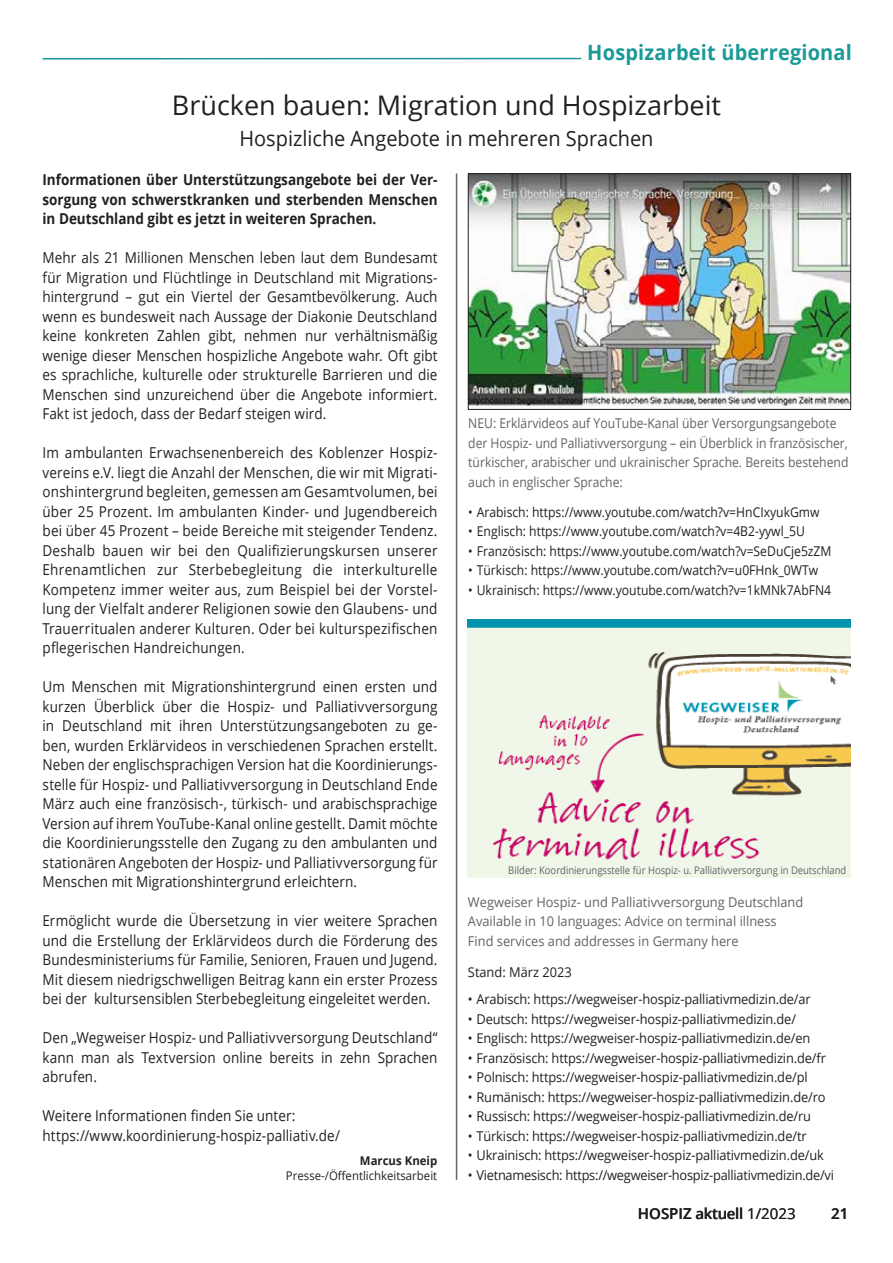
<style>
.page{position:relative;width:893px;height:1263px;background:#fff}
.page>*{position:absolute;margin:0;border:0;box-sizing:border-box;transform-origin:0 0}
.t1{font:27px "Open Sans";color:#231f20}
.t2{font:21px "Open Sans";color:#231f20;scale:.95 1}
.t3{font:700 21px "Open Sans";letter-spacing:.01em;color:#1a9997;scale:.95 1}
.t4{font:15px/19.5px "Open Sans";letter-spacing:.005em;color:#231f20;text-align:justify;scale:.9 1}
.t5{font:700 15px/19.5px "Open Sans";color:#231f20;text-align:justify;scale:.9 1}
.t6{font:600 15px "Open Sans";letter-spacing:-.01em;color:#231f20}
.t7{font:13.5px "Open Sans";letter-spacing:-.01em;color:#231f20;scale:.95 1}
.t8{font:13.5px "Open Sans";letter-spacing:-.01em;color:#231f20;scale:.9 1}
.t9{font:13.5px/19.5px "Open Sans";color:#636366;scale:.9 1}
.t10{font:13.5px/19.5px "Open Sans";color:#636366;scale:.95 1}
.t11{font:12px "Open Sans";color:#231f20;scale:.95 1}
.t12{font:700 12px "Open Sans";color:#231f20;scale:.95 1}
.t13{font:10.5px "Open Sans";color:#636366;scale:.9 1}
.s1{font-weight:400}
</style>
<div class="page">
<hr style="left:43px;top:58px;width:538px;height:2px;background:#1a9997">
<img style="left:470px;top:175px;width:379px;height:231px">
<div style="left:468px;top:173px;width:383px;height:237px;border:1px solid #231f20"></div>
<hr style="left:456px;top:173px;width:1px;height:1007px;background:#636366">
<img style="left:468px;top:620px;width:383px;height:258px">
<h2 class="t3" style="left:587px;top:37px;width:280px">Hospizarbeit überregional</h2>
<h1 class="t1" style="left:172px;top:86px;width:551px">Brücken bauen: Migration und Hospizarbeit</h1>
<h2 class="t2" style="left:239px;top:124px;width:437px">Hospizliche Angebote in mehreren Sprachen</h2>
<p class="t5" style="left:43px;top:170px;width:440px">Informationen über Unterstützungsangebote bei der Ver&shy;sorgung von schwerstkranken und sterbenden Menschen in Deutschland gibt es jetzt in weiteren Sprachen.</p>
<p class="t4" style="left:43px;top:248px;width:440px">Mehr als 21 Millionen Menschen leben laut dem Bundesamt für Migration und Flüchtlinge in Deutschland mit Migrations&shy;hintergrund – gut ein Viertel der Gesamtbevölkerung. Auch wenn es bundesweit nach Aussage der Diakonie Deutschland keine konkreten Zahlen gibt, nehmen nur verhältnismäßig wenige dieser Menschen hospizliche Angebote wahr. Oft gibt es sprachliche, kulturelle oder strukturelle Barrieren und die Menschen sind unzureichend über die Angebote informiert.<br>Fakt ist jedoch, dass der Bedarf steigen wird.</p>
<p class="t4" style="left:43px;top:443px;width:440px">Im ambulanten Erwachsenenbereich des Koblenzer Hospiz&shy;vereins e.V. liegt die Anzahl der Menschen, die wir mit Migrati&shy;onshintergrund begleiten, gemessen am Gesamtvolumen, bei über 25 Prozent. Im ambulanten Kinder- und Jugendbereich bei über 45 Prozent – beide Bereiche mit steigender Tendenz.<br>Deshalb bauen wir bei den Qualifizierungskursen unserer Ehrenamtlichen zur Sterbebegleitung die interkulturelle Kompetenz immer weiter aus, zum Beispiel bei der Vorstel&shy;lung der Vielfalt anderer Religionen sowie den Glaubens- und Trauerritualen anderer Kulturen. Oder bei kulturspezifischen pflegerischen Handreichungen.</p>
<p class="t4" style="left:43px;top:677px;width:440px">Um Menschen mit Migrationshintergrund einen ersten und kurzen Überblick über die Hospiz- und Palliativversorgung in Deutschland mit ihren Unterstützungsangeboten zu ge&shy;ben, wurden Erklärvideos in verschiedenen Sprachen erstellt.<br>Neben der englischsprachigen Version hat die Koordinierungs&shy;stelle für Hospiz- und Palliativversorgung in Deutschland Ende März auch eine französisch-, türkisch- und arabischsprachige Version auf ihrem YouTube-Kanal online gestellt. Damit möchte die Koordinierungsstelle den Zugang zu den ambulanten und stationären Angeboten der Hospiz- und Palliativversorgung für Menschen mit Migrationshintergrund erleichtern.</p>
<p class="t4" style="left:43px;top:911px;width:440px">Ermöglicht wurde die Übersetzung in vier weitere Sprachen und die Erstellung der Erklärvideos durch die Förderung des Bundesministeriums für Familie, Senioren, Frauen und Jugend.<br>Mit diesem niedrigschwelligen Beitrag kann ein erster Prozess bei der kultursensiblen Sterbebegleitung eingeleitet werden.</p>
<p class="t4" style="left:43px;top:1028px;width:440px">Den „Wegweiser Hospiz- und Palliativversorgung Deutschland“ kann man als Textversion online bereits in zehn Sprachen abrufen.</p>
<p class="t4" style="left:43px;top:1106px;width:332px">Weitere Informationen finden Sie unter: https://www.koordinierung-hospiz-palliativ.de/</p>
<p class="t12" style="left:360px;top:1152px;width:83px">Marcus Kneip</p>
<p class="t11" style="left:286px;top:1167px;width:161px">Presse-/Öffentlichkeitsarbeit</p>
<p class="t9" style="left:468px;top:413px;width:424px">NEU: Erklärvideos auf YouTube-Kanal über Versorgungsangebote der Hospiz- und Palliativversorgung – ein Überblick in französischer, türkischer, arabischer und ukrainischer Sprache. Bereits bestehend auch in englischer Sprache:</p>
<p class="t8" style="left:468px;top:502px;width:392px">• Arabisch: https://www.youtube.com/watch?v=HnCIxyukGmw</p>
<p class="t8" style="left:468px;top:522px;width:376px">• Englisch: https://www.youtube.com/watch?v=4B2-yywl_5U</p>
<p class="t8" style="left:468px;top:541px;width:405px">• Französisch: https://www.youtube.com/watch?v=SeDuCje5zZM</p>
<p class="t8" style="left:468px;top:561px;width:390px">• Türkisch: https://www.youtube.com/watch?v=u0FHnk_0WTw</p>
<p class="t8" style="left:468px;top:580px;width:405px">• Ukrainisch: https://www.youtube.com/watch?v=1kMNk7AbFN4</p>
<p class="t13" style="left:508px;top:863px;width:377px">Bilder: Koordinierungsstelle für Hospiz- u. Palliativversorgung in Deutschland</p>
<p class="t10" style="left:468px;top:892px;width:355px">Wegweiser Hospiz- und Palliativversorgung Deutschland<br>Available in 10 languages: Advice on terminal illness<br>Find services and addresses in Germany here</p>
<p class="t7" style="left:468px;top:963px;width:111px">Stand: März 2023</p>
<p class="t7" style="left:468px;top:990px;width:362px">• Arabisch: https://wegweiser-hospiz-palliativmedizin.de/ar</p>
<p class="t7" style="left:468px;top:1009px;width:347px">• Deutsch: https://wegweiser-hospiz-palliativmedizin.de/</p>
<p class="t7" style="left:468px;top:1029px;width:362px">• Englisch: https://wegweiser-hospiz-palliativmedizin.de/en</p>
<p class="t7" style="left:468px;top:1048px;width:378px">• Französisch: https://wegweiser-hospiz-palliativmedizin.de/fr</p>
<p class="t7" style="left:468px;top:1068px;width:359px">• Polnisch: https://wegweiser-hospiz-palliativmedizin.de/pl</p>
<p class="t7" style="left:468px;top:1087px;width:378px">• Rumänisch: https://wegweiser-hospiz-palliativmedizin.de/ro</p>
<p class="t7" style="left:468px;top:1107px;width:363px">• Russisch: https://wegweiser-hospiz-palliativmedizin.de/ru</p>
<p class="t7" style="left:468px;top:1126px;width:358px">• Türkisch: https://wegweiser-hospiz-palliativmedizin.de/tr</p>
<p class="t7" style="left:468px;top:1146px;width:376px">• Ukrainisch: https://wegweiser-hospiz-palliativmedizin.de/uk</p>
<p class="t7" style="left:468px;top:1165px;width:387px">• Vietnamesisch: https://wegweiser-hospiz-palliativmedizin.de/vi</p>
<p class="t6" style="left:638px;top:1203px;width:159px">HOSPIZ aktuell <span class="s1">1/2023</span></p>
<p class="t6" style="left:831px;top:1203px;width:19px">21</p>
</div>
